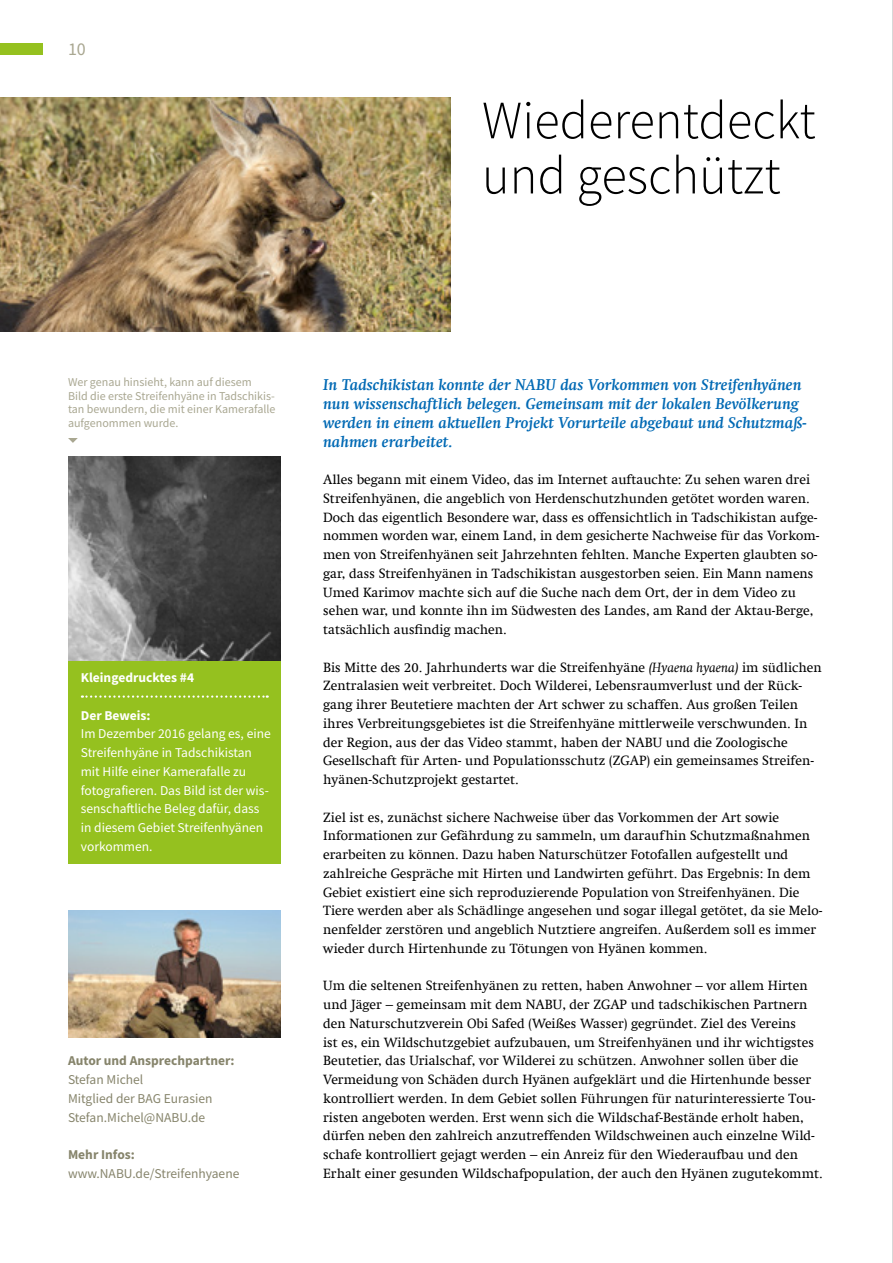
<style>
.page{position:relative;width:893px;height:1263px;background:#fff}
.page>*{position:absolute;margin:0;border:0;box-sizing:border-box;transform-origin:0 0}
.t1{font:300 54px/55.2px "Source Sans Pro";color:#000}
.t2{font:18px "Source Sans Pro";color:#a9a791}
.t3{font:italic 700 15.75px/18.8px "Swift Com";color:#0069b4}
.t4{font:13.5px/18.8px "Swift Com";color:#000}
.t5{font:13.5px/18.8px "Source Sans Pro";color:#fff}
.t6{font:13.5px/18.8px "Source Sans Pro";color:#86846b}
.t7{font:700 13.5px "Source Sans Pro";color:#86846b}
.t8{font:700 13.5px "Source Sans Pro";color:#fff}
.t9{font:12px/13.5px "Source Sans Pro";color:#a9a791}
.s1{font-style:italic}
</style>
<div class="page">
<div style="left:0;top:44px;width:43px;height:11px;background:#95c11f"></div>
<svg style="left:68px;top:438px;width:10px;height:5px"></svg>
<img style="left:68px;top:910px;width:213px;height:127px">
<div style="left:68px;top:659px;width:213px;height:204px;background:#95c11f"></div>
<svg style="left:82px;top:695px;width:186px;height:3px"></svg>
<img style="left:68px;top:456px;width:213px;height:204px">
<img style="left:0;top:97px;width:451px;height:234px">
<hr style="left:892px;top:0;width:1px;height:1263px;background:#b3b2b2">
<h2 class="t2" style="left:68px;top:38px;width:19px">10</h2>
<h1 class="t1" style="left:482px;top:93px;width:335px">Wiederentdeckt und geschützt</h1>
<p class="t9" style="left:68px;top:376px;width:209px">Wer genau hinsieht, kann auf diesem<br>Bild die erste Streifenhyäne in Tadschikis&shy;tan bewundern, die mit einer Kamerafalle aufgenommen wurde.</p>
<p class="t8" style="left:81px;top:668px;width:115px">Kleingedrucktes #4</p>
<p class="t8" style="left:81px;top:706px;width:71px">Der Beweis:</p>
<p class="t5" style="left:81px;top:724px;width:191px">Im Dezember 2016 gelang es, eine<br>Streifenhyäne in Tadschikistan mit Hilfe einer Kamerafalle zu fotografieren. Das Bild ist der wis&shy;senschaftliche Beleg dafür, dass in diesem Gebiet Streifenhyänen vorkommen.</p>
<p class="t7" style="left:68px;top:1052px;width:168px">Autor und Ansprechpartner:</p>
<p class="t6" style="left:68px;top:1070px;width:146px">Stefan Michel<br>Mitglied der BAG Eurasien<br>Stefan.Michel@NABU.de</p>
<p class="t7" style="left:68px;top:1145px;width:68px">Mehr Infos:</p>
<p class="t6" style="left:68px;top:1164px;width:173px">www.NABU.de/Streifenhyaene</p>
<p class="t3" style="left:323px;top:375px;width:485px">In Tadschikistan konnte der NABU das Vorkommen von Streifenhyänen nun wissenschaftlich belegen. Gemeinsam mit der lokalen Bevölkerung werden in einem aktuellen Projekt Vorurteile abgebaut und Schutzmaß&shy;nahmen erarbeitet.</p>
<p class="t4" style="left:323px;top:470px;width:498px">Alles begann mit einem Video, das im Internet auftauchte: Zu sehen waren drei Streifenhyänen, die angeblich von Herdenschutzhunden getötet worden waren.<br>Doch das eigentlich Besondere war, dass es offensichtlich in Tadschikistan aufge&shy;nommen worden war, einem Land, in dem gesicherte Nachweise für das Vorkom&shy;men von Streifenhyänen seit Jahrzehnten fehlten. Manche Experten glaubten so&shy;gar, dass Streifenhyänen in Tadschikistan ausgestorben seien. Ein Mann namens Umed Karimov machte sich auf die Suche nach dem Ort, der in dem Video zu sehen war, und konnte ihn im Südwesten des Landes, am Rand der Aktau-Berge, tatsächlich ausfindig machen.</p>
<p class="t4" style="left:323px;top:658px;width:500px">Bis Mitte des 20. Jahrhunderts war die Streifenhyäne <span class="s1">(Hyaena hyaena)</span> im südlichen Zentralasien weit verbreitet. Doch Wilderei, Lebensraumverlust und der Rück&shy;gang ihrer Beutetiere machten der Art schwer zu schaffen. Aus großen Teilen ihres Verbreitungsgebietes ist die Streifenhyäne mittlerweile verschwunden. In der Region, aus der das Video stammt, haben der NABU und die Zoologische Gesellschaft für Arten- und Populationsschutz (ZGAP) ein gemeinsames Streifen&shy;hyänen-Schutzprojekt gestartet.</p>
<p class="t4" style="left:323px;top:808px;width:501px">Ziel ist es, zunächst sichere Nachweise über das Vorkommen der Art sowie Informationen zur Gefährdung zu sammeln, um daraufhin Schutzmaßnahmen erarbeiten zu können. Dazu haben Naturschützer Fotofallen aufgestellt und zahlreiche Gespräche mit Hirten und Landwirten geführt. Das Ergebnis: In dem Gebiet existiert eine sich reproduzierende Population von Streifenhyänen. Die Tiere werden aber als Schädlinge angesehen und sogar illegal getötet, da sie Melo&shy;nenfelder zerstören und angeblich Nutztiere angreifen. Außerdem soll es immer wieder durch Hirtenhunde zu Tötungen von Hyänen kommen.</p>
<p class="t4" style="left:323px;top:976px;width:501px">Um die seltenen Streifenhyänen zu retten, haben Anwohner – vor allem Hirten und Jäger – gemeinsam mit dem NABU, der ZGAP und tadschikischen Partnern den Naturschutzverein Obi Safed (Weißes Wasser) gegründet. Ziel des Vereins<br>ist es, ein Wildschutzgebiet aufzubauen, um Streifenhyänen und ihr wichtigstes Beutetier, das Urialschaf, vor Wilderei zu schützen. Anwohner sollen über die Vermeidung von Schäden durch Hyänen aufgeklärt und die Hirtenhunde besser kontrolliert werden. In dem Gebiet sollen Führungen für naturinteressierte Tou&shy;risten angeboten werden. Erst wenn sich die Wildschaf-Bestände erholt haben, dürfen neben den zahlreich anzutreffenden Wildschweinen auch einzelne Wild&shy;schafe kontrolliert gejagt werden – ein Anreiz für den Wiederaufbau und den Erhalt einer gesunden Wildschafpopulation, der auch den Hyänen zugutekommt.</p>
</div>
